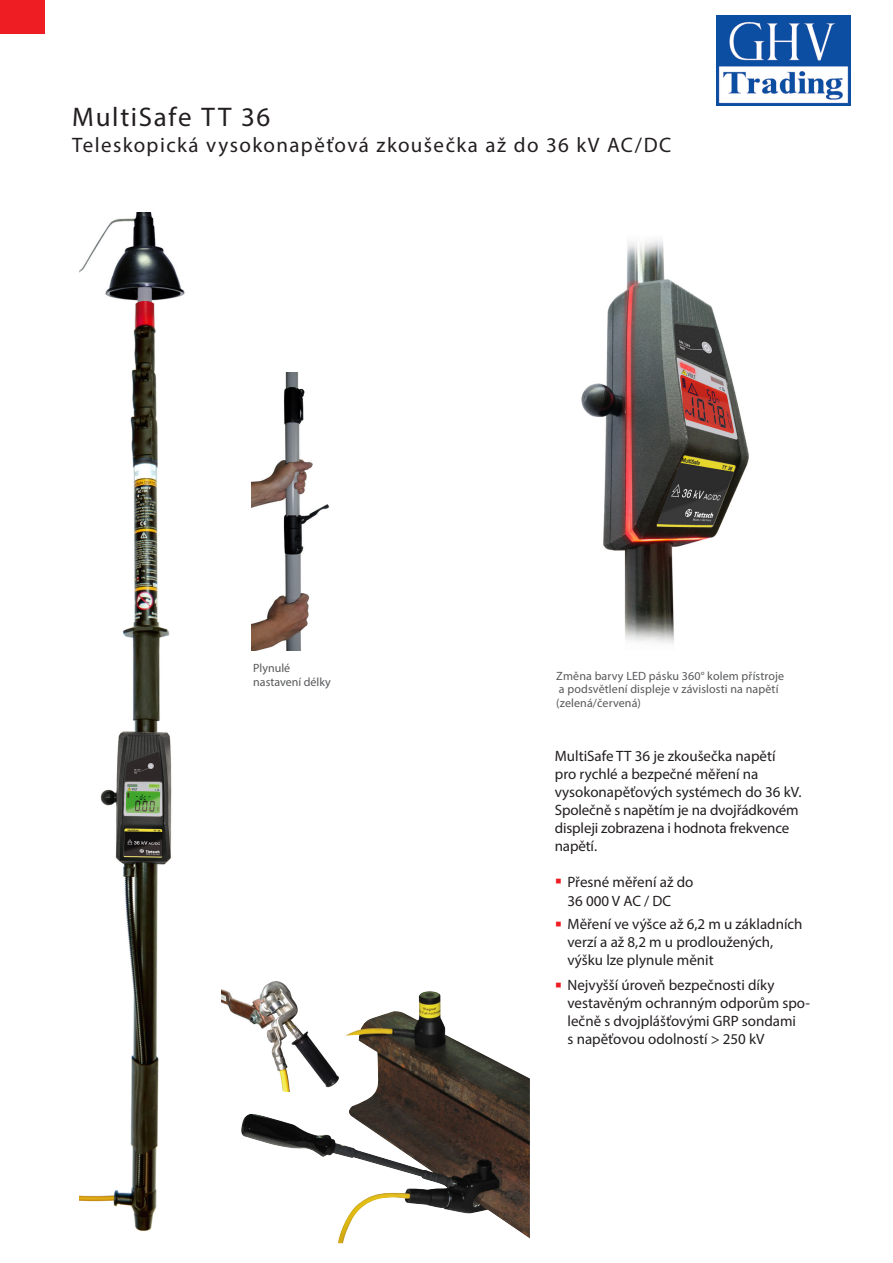
<style>
.page{position:relative;width:893px;height:1263px;background:#fff}
.page>*{position:absolute;margin:0;border:0;box-sizing:border-box;transform-origin:0 0}
.t1{font:27px "Myriad Pro";letter-spacing:.065em;color:#231f20}
.t2{font:21px "Myriad Pro";letter-spacing:.07em;color:#231f20}
.links__Pluspunkte{font:15px/18px "Myriad Pro";color:#231f20}
.links__Introtext{font:15px/18px "Myriad Pro";letter-spacing:-.005em;color:#231f20}
.Standardabsatz{font:12px/13.5px "Myriad Pro";letter-spacing:.01em;color:#57585a}
.s1{font-family:"Arial";font-size:21px;color:#ee1d23}
</style>
<div class="page">
<img style="left:251px;top:373px;width:79px;height:278px">
<img style="left:241px;top:991px;width:289px;height:252px">
<img style="left:221px;top:981px;width:121px;height:110px">
<img style="left:581px;top:240px;width:168px;height:404px">
<img style="left:79px;top:212px;width:106px;height:1019px">
<div style="left:11px;top:959px;width:106px;height:219px;background:#fff"></div>
<img style="left:716px;top:15px;width:134px;height:90px">
<div style="left:0;top:0;width:45px;height:34px;background:#ee1d23"></div>
<p class="t1" style="left:72px;top:100px;width:200px">MultiSafe TT 36</p>
<p class="t2" style="left:72px;top:132px;width:601px">Teleskopická vysokonapěťová zkoušečka až do 36 kV AC/DC</p>
<p class="Standardabsatz" style="left:253px;top:661px;width:79px">Plynulé nastavení délky</p>
<p class="Standardabsatz" style="left:556px;top:669px;width:229px">Změna barvy LED pásku 360° kolem přístroje a podsvětlení displeje v závislosti na napětí (zelená/červená)</p>
<p class="links__Introtext" style="left:555px;top:746px;width:248px">MultiSafe TT 36 je zkoušečka napětí<br>pro rychlé a bezpečné měření na vysokonapěťových systémech do 36 kV.</p>
<p class="links__Introtext" style="left:555px;top:800px;width:245px">Společně s napětím je na dvojřádkovém displeji zobrazena i hodnota frekvence napětí.</p>
<p class="links__Pluspunkte" style="left:568px;top:871px;width:127px;line-height:19.5px;text-indent:-13px"><span class="s1">▪</span> Přesné měření až do<br>36 000 V AC / DC</p>
<p class="links__Pluspunkte" style="left:568px;top:915px;width:237px;text-indent:-13px"><span class="s1">▪</span> Měření ve výšce až 6,2 m u základních verzí a až 8,2 m u prodloužených, výšku lze plynule měnit</p>
<p class="links__Pluspunkte" style="left:568px;top:976px;width:244px;text-indent:-13px"><span class="s1">▪</span> Nejvyšší úroveň bezpečnosti díky vestavěným ochranným odporům spo&shy;lečně s dvojplášťovými GRP sondami<br>s napěťovou odolností &gt; 250 kV</p>
</div>
